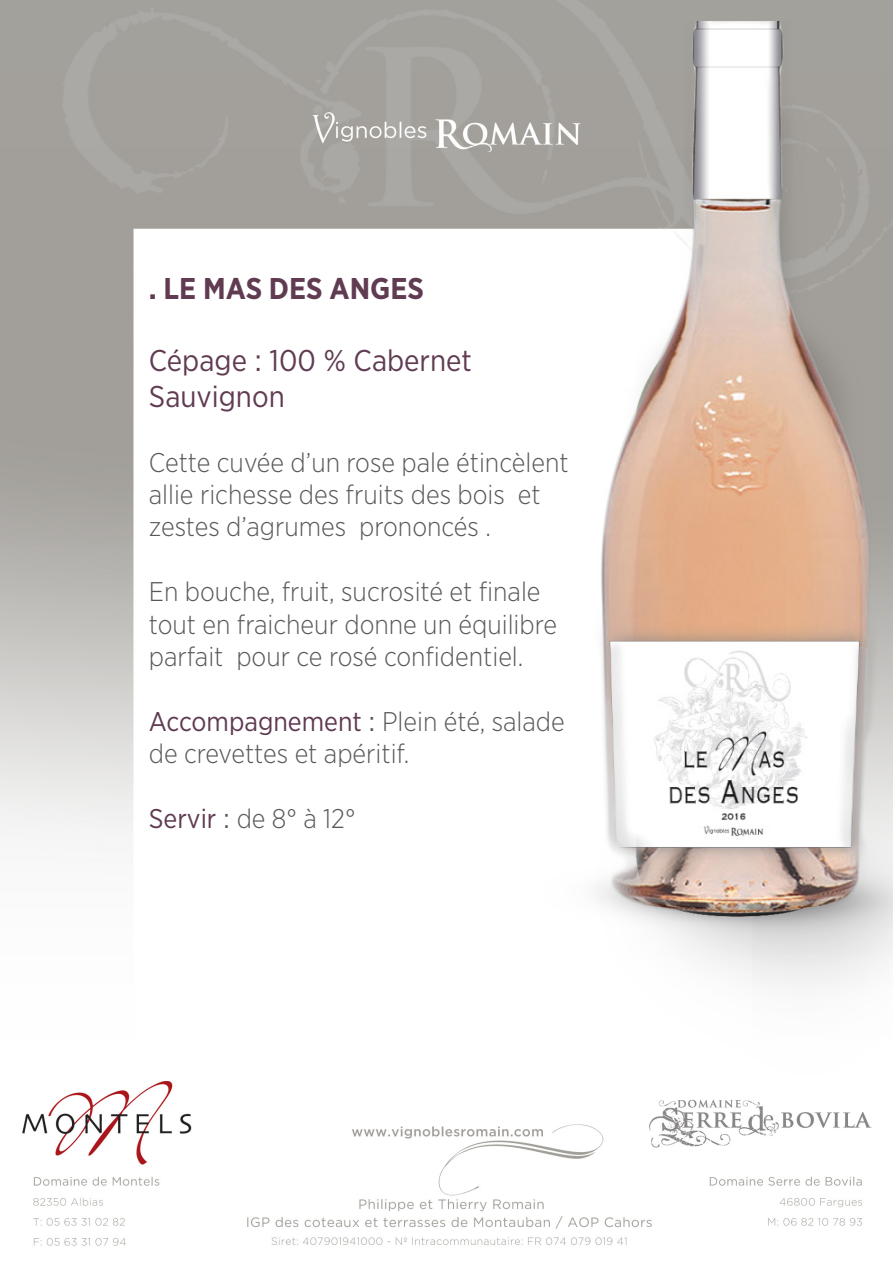
<style>
.page{position:relative;width:893px;height:1263px;background:#fff}
.page>*{position:absolute;margin:0;border:0;box-sizing:border-box;transform-origin:0 0}
.t1{font:30px/36px "Gotham Narrow";color:#603b52}
.t2{font:700 30px "Gotham Narrow";color:#603b52}
.t3{font:300 27px/32.4px "Gotham Narrow";color:#57585a}
.s1{font-weight:400;color:#603b52}
.s2{font-weight:400}
</style>
<div class="page">
<img style="left:0;top:0;width:893px;height:1246px">
<div style="left:215px;top:256px;width:419px;height:130px;background:#fff"></div>
<img style="left:577px;top:21px;width:316px;height:910px">
<p class="t2" style="left:149px;top:269px;width:277px">. LE MAS DES ANGES</p>
<p class="t1" style="left:149px;top:342px;width:325px">Cépage : 100 % Cabernet<br>Sauvignon</p>
<p class="t3" style="left:149px;top:445px;width:421px">Cette cuvée d’un rose pale étincèlent allie richesse des fruits des bois et zestes d’agrumes prononcés .</p>
<p class="t3" style="left:149px;top:575px;width:410px">En bouche, fruit, sucrosité et finale tout en fraicheur donne un équilibre parfait pour ce rosé confidentiel.</p>
<p class="t3" style="left:149px;top:704px;width:417px"><span class="s1">Accompagnement</span> <span class="s2">:</span> Plein été, salade de crevettes et apéritif.</p>
<p class="t3" style="left:149px;top:802px;width:208px"><span class="s1">Servir</span> <span class="s2">:</span> de 8° à 12°</p>
</div>
